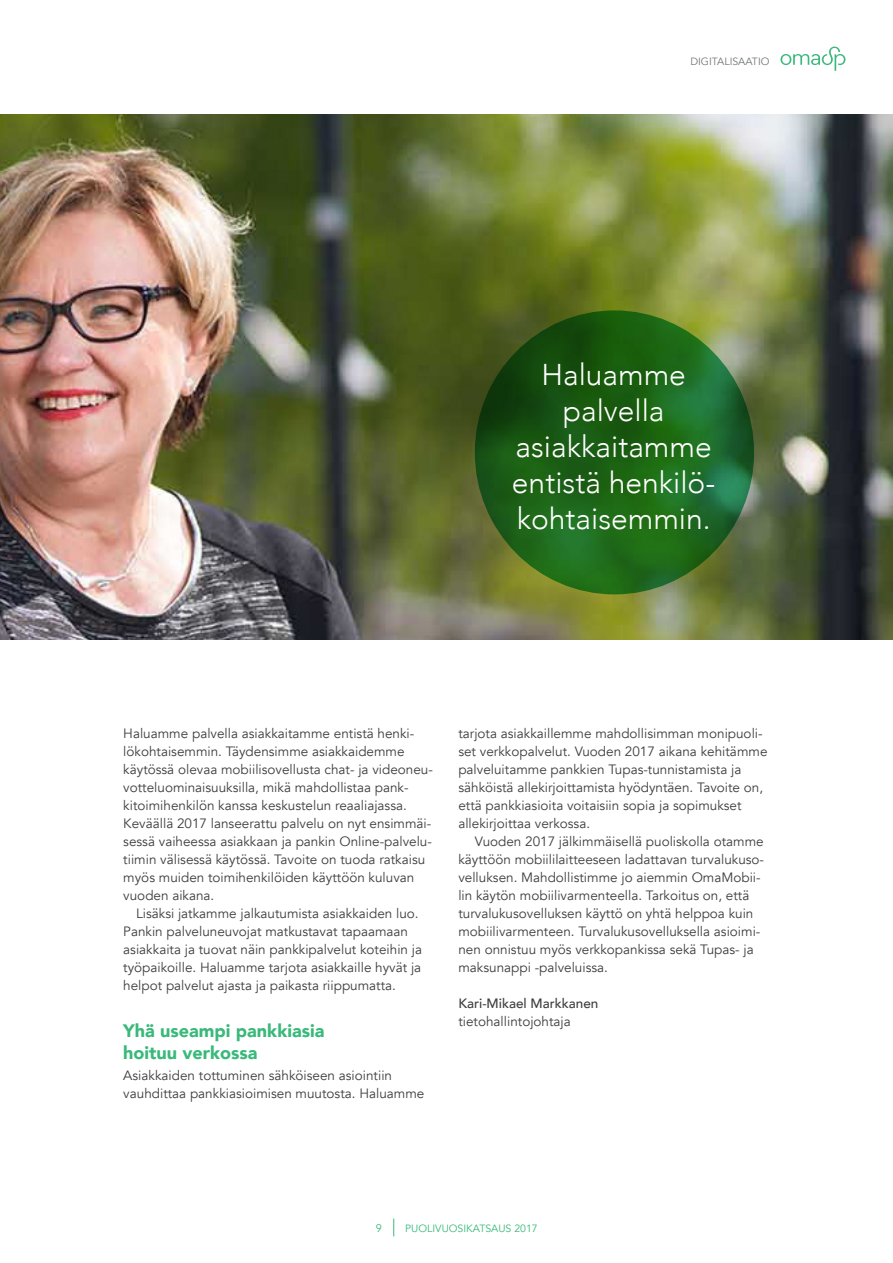
<style>
.page{position:relative;width:893px;height:1263px;background:#fff}
.page>*{position:absolute;margin:0;border:0;box-sizing:border-box;transform-origin:0 0}
.t1{font:300 30px/36px "Avenir";color:#fff;text-align:center}
.t2{font:900 18px/21.6px "Avenir";color:#39b97a}
.t3{font:13.5px/18px "Avenir";color:#3e3e3f}
.t4{font:500 13.5px "Avenir";color:#3e3e3f}
.t5{font:10.95px "Avenir";color:#39b97a}
.t6{font:10.5px "Avenir";color:#39b97a}
.t7{font:10.5px "Avenir";color:#727678}
</style>
<div class="page">
<img style="left:0;top:115px;width:892px;height:524px">
<svg style="left:780px;top:47px;width:65px;height:24px"></svg>
<svg style="left:393px;top:1218px;width:1px;height:18px"></svg>
<svg style="left:475px;top:310px;width:279px;height:284px;background:#1b6119"></svg>
<p class="t7" style="left:690px;top:55px;width:81px">DIGITALISAATIO</p>
<h1 class="t1" style="left:512px;top:357px;width:205px">Haluamme palvella asiakkaitamme entistä henkilö&shy;kohtaisemmin.</h1>
<p class="t3" style="left:123px;top:725px;width:311px">Haluamme palvella asiakkaitamme entistä henki&shy;lökohtaisemmin. Täydensimme asiakkaidemme käytössä olevaa mobiilisovellusta chat- ja videoneu&shy;votteluominaisuuksilla, mikä mahdollistaa pank&shy;kitoimihenkilön kanssa keskustelun reaaliajassa.<br>Keväällä 2017 lanseerattu palvelu on nyt ensimmäi&shy;sessä vaiheessa asiakkaan ja pankin Online-palvelu&shy;tiimin välisessä käytössä. Tavoite on tuoda ratkaisu myös muiden toimihenkilöiden käyttöön kuluvan vuoden aikana.</p>
<p class="t3" style="left:123px;top:905px;width:300px;text-indent:13px">Lisäksi jatkamme jalkautumista asiakkaiden luo.<br>Pankin palveluneuvojat matkustavat tapaamaan asiakkaita ja tuovat näin pankkipalvelut koteihin ja työpaikoille. Haluamme tarjota asiakkaille hyvät ja helpot palvelut ajasta ja paikasta riippumatta.</p>
<h2 class="t2" style="left:123px;top:1021px;width:203px">Yhä useampi pankkiasia hoituu verkossa</h2>
<p class="t3" style="left:123px;top:1067px;width:303px">Asiakkaiden tottuminen sähköiseen asiointiin vauhdittaa pankkiasioimisen muutosta. Haluamme</p>
<p class="t3" style="left:458px;top:725px;width:311px">tarjota asiakkaillemme mahdollisimman monipuoli&shy;set verkkopalvelut. Vuoden 2017 aikana kehitämme palveluitamme pankkien Tupas-tunnistamista ja sähköistä allekirjoittamista hyödyntäen. Tavoite on, että pankkiasioita voitaisiin sopia ja sopimukset allekirjoittaa verkossa.</p>
<p class="t3" style="left:458px;top:833px;width:307px;text-indent:17px">Vuoden 2017 jälkimmäisellä puoliskolla otamme käyttöön mobiililaitteeseen ladattavan turvalukuso&shy;velluksen. Mahdollistimme jo aiemmin OmaMobii&shy;lin käytön mobiilivarmenteella. Tarkoitus on, että turvalukusovelluksen käyttö on yhtä helppoa kuin mobiilivarmenteen. Turvalukusovelluksella asioimi&shy;nen onnistuu myös verkkopankissa sekä Tupas- ja maksunappi -palveluissa.</p>
<p class="t4" style="left:458px;top:994px;width:142px">Kari-Mikael Markkanen</p>
<p class="t3" style="left:458px;top:1013px;width:114px">tietohallintojohtaja</p>
<p class="t5" style="left:376px;top:1221px;width:8px">9</p>
<p class="t6" style="left:405px;top:1221px;width:134px">PUOLIVUOSIKATSAUS 2017</p>
</div>
